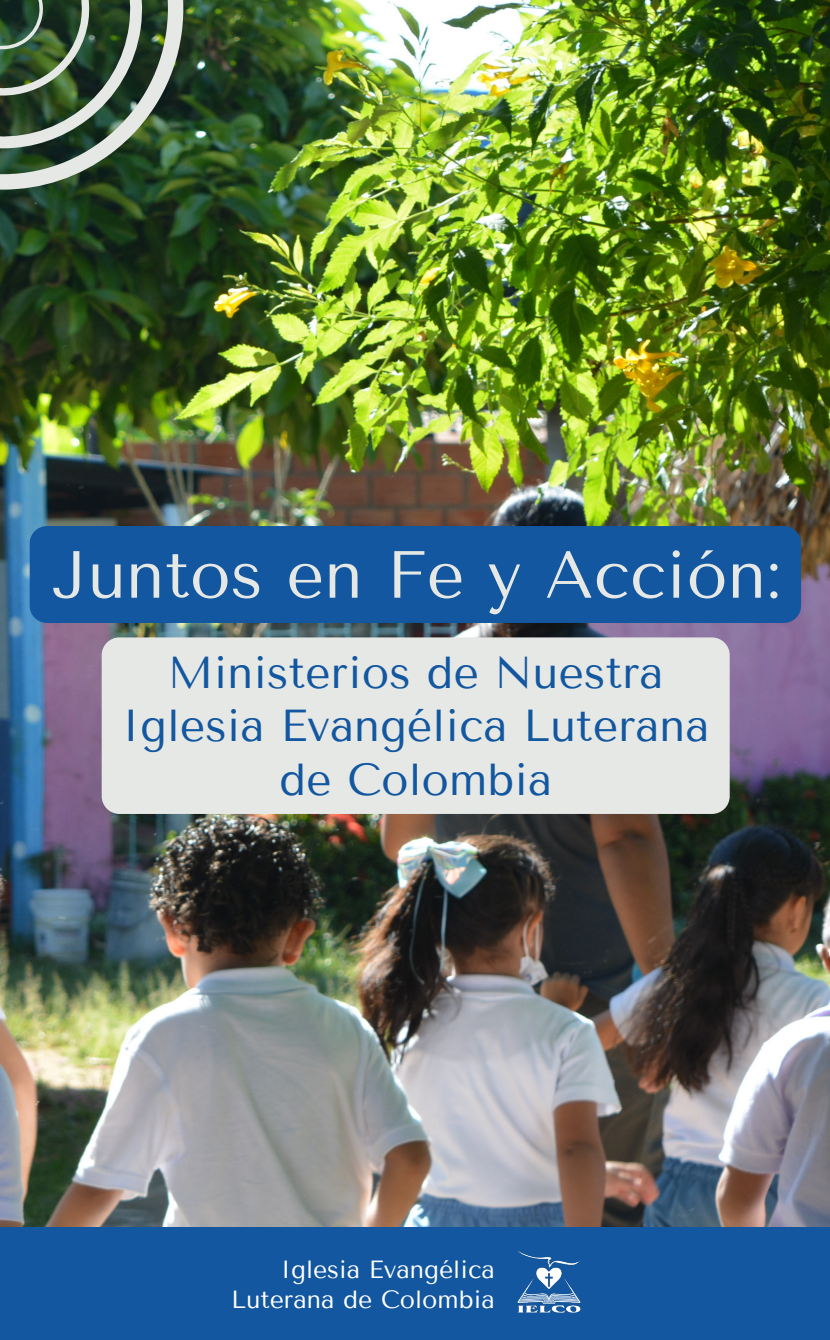
<style>
.page{position:relative;width:830px;height:1340px;background:#fff}
.page>*{position:absolute;margin:0;border:0;box-sizing:border-box;transform-origin:0 0}
.t1{font:66.6px "Tenor Sans";color:#e6e8e6}
.t2{font:44.55px/53.6px "Tenor Sans";color:#12579f;text-align:center}
.t3{font:24.75px/29.7px "Tenor Sans";color:#fff;text-align:right}
</style>
<div class="page">
<img style="left:0;top:0;width:829px;height:1227px">
<div style="left:0;top:1227px;width:829px;height:112px;background:#12579f"></div>
<div style="left:102px;top:637px;width:627px;height:177px;background:#e6e8e6;border-radius:18px"></div>
<div style="left:30px;top:526px;width:770px;height:97px;background:#12579f;border-radius:17px"></div>
<svg style="left:0;top:0;width:188px;height:190px"></svg>
<img style="left:517px;top:1251px;width:64px;height:62px">
<h1 class="t1" style="left:53px;top:536px;width:730px">Juntos en Fe y Acción:</h1>
<p class="t2" style="left:122px;top:646px;width:589px">Ministerios de Nuestra<br>Iglesia Evangélica Luterana de Colombia</p>
<p class="t3" style="left:231px;top:1255px;width:265px">Iglesia Evangélica<br>Luterana de Colombia</p>
</div>
